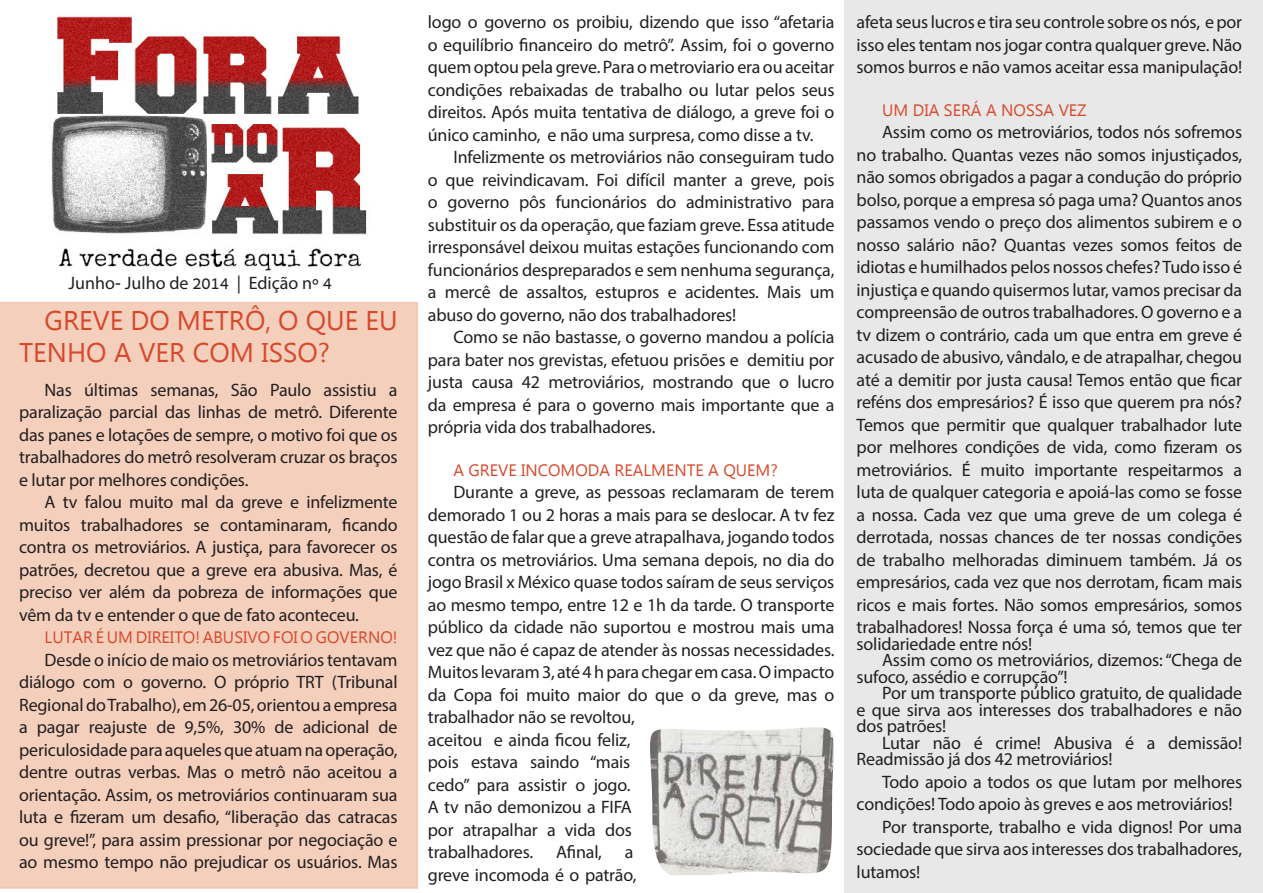
<style>
.page{position:relative;width:1263px;height:893px;background:#fff}
.page>*{position:absolute;margin:0;border:0;box-sizing:border-box;transform-origin:0 0}
.t1{font:27px/32.4px "Gadugi";color:#d6482c}
.t2{font:18px/22.5px "Myriad Pro";letter-spacing:-.01em;color:#231f20}
.t3{font:18px "Myriad Hebrew";color:#231f20}
.t4{font:16.5px "Gadugi";color:#d6482c}
</style>
<div class="page">
<img style="left:51px;top:16px;width:316px;height:255px">
<div style="left:844px;top:0;width:419px;height:893px;background:#e9e8e8"></div>
<div style="left:0;top:302px;width:418px;height:587px;background:#f4cfbc"></div>
<svg style="left:650px;top:727px;width:184px;height:148px;background:#c7c6c3"></svg>
<p class="t3" style="left:69px;top:273px;width:265px">Junho- Julho de 2014 | Edição nº 4</p>
<p class="t1" style="left:19px;top:304px;width:380px;text-indent:26px">GREVE DO METRÔ O, QUE EU<br>TENHO A VER COM ISSO?</p>
<p class="t2" style="left:389px;top:378px;width:10px">a</p>
<p class="t2" style="left:84px;top:378px;width:56px">últimas</p>
<p class="t2" style="left:270px;top:378px;width:43px">Paulo</p>
<p class="t2" style="left:231px;top:378px;width:29px">São</p>
<p class="t2" style="left:323px;top:378px;width:55px">assistiu</p>
<p class="t2" style="left:19px;top:378px;width:380px;text-indent:26px">Nas<br>paralização parcial das linhas de metrô. Diferente das panes e lotações de sempre o, motivo foi que os trabalhadores do metrô resolveram cruzar os braços e lutar por melhores condições.</p>
<p class="t2" style="left:45px;top:491px;width:354px;text-align:right">A tv falou muito mal da greve e infelizmente ficando</p>
<p class="t2" style="left:151px;top:378px;width:69px">semanas,</p>
<p class="t2" style="left:81px;top:513px;width:103px">trabalhadores</p>
<p class="t2" style="left:19px;top:513px;width:380px">muitos<br>contra os metroviários A. justiça, para favorecer os patrões, decretou que a greve era abusiva. Mas é, preciso ver além da pobreza de informações que vêm da tv e entender o que de fato aconteceu.</p>
<p class="t4" style="left:45px;top:627px;width:354px">LUTAR É UM DIREITO! ABUSIVO FOI O GOVERNO!</p>
<p class="t2" style="left:19px;top:648px;width:380px;text-align:right">Desde o início de maio os metroviários tentavam diálogo com o governo O. próprio TRT (Tribunal RegionaldoTrabalho ,) em26-05,orientouaempresa de</p>
<p class="t2" style="left:220px;top:513px;width:113px">contaminaram,</p>
<p class="t2" style="left:194px;top:513px;width:17px">se</p>
<p class="t2" style="left:156px;top:716px;width:20px">de</p>
<p class="t2" style="left:275px;top:716px;width:20px">de</p>
<p class="t2" style="left:303px;top:716px;width:68px">adicional</p>
<p class="t2" style="left:89px;top:716px;width:60px">reajuste</p>
<p class="t2" style="left:185px;top:716px;width:41px">9,5%,</p>
<p class="t2" style="left:233px;top:716px;width:34px">30%</p>
<p class="t2" style="left:19px;top:716px;width:380px">a periculosidadeparaaquelesqueatuamnaoperação, dentre outras verbas. Mas o metrô não aceitou a orientação. Assim, os metroviários continuaram sua luta e fizeram um desafio “, liberação das catracas ou greve ,! ” para assim pressionar por negociação e ao mesmo tempo não prejudicar os usuários. Mas</p>
<p class="t2" style="left:37px;top:716px;width:44px">pagar</p>
<p class="t2" style="left:428px;top:11px;width:408px;text-align:justify">logo o governo os proibiu, dizendo que isso “afetaria o equilíbrio financeiro do metrô .” Assim, foi o governo quemoptoupelagreve.Paraometroviarioeraouaceitar condições rebaixadas de trabalho ou lutar pelos seus direitos. Após muita tentativa de diálogo a, greve foi o único caminho e, não uma surpresa, como disse tva .</p>
<p class="t2" style="left:428px;top:146px;width:408px;text-align:right">Infelizmente os metroviários não conseguiram tudo<br>o que reivindicavam. Foi difícil manter a greve, pois para</p>
<p class="t2" style="left:556px;top:191px;width:93px">funcionários</p>
<p class="t2" style="left:656px;top:191px;width:21px">do</p>
<p class="t2" style="left:686px;top:191px;width:107px">administrativo</p>
<p class="t2" style="left:519px;top:191px;width:28px">pôs</p>
<p class="t2" style="left:428px;top:191px;width:11px">o</p>
<p class="t2" style="left:428px;top:213px;width:408px">substituir os da operação, que faziam greve. Essa atitude</p>
<p class="t2" style="left:428px;top:236px;width:408px">irresponsável deixou muitas estações funcionando com</p>
<p class="t2" style="left:428px;top:258px;width:408px">funcionários despreparados e sem nenhuma segurança,</p>
<p class="t2" style="left:810px;top:281px;width:26px">um</p>
<p class="t2" style="left:447px;top:191px;width:64px">governo</p>
<p class="t2" style="left:499px;top:281px;width:20px">de</p>
<p class="t2" style="left:526px;top:281px;width:62px">assaltos,</p>
<p class="t2" style="left:685px;top:281px;width:75px">acidentes.</p>
<p class="t2" style="left:445px;top:281px;width:47px">mercê</p>
<p class="t2" style="left:767px;top:281px;width:36px">Mais</p>
<p class="t2" style="left:596px;top:281px;width:65px">estupros</p>
<p class="t2" style="left:428px;top:281px;width:310px">a<br>abuso do governo, não dos trabalhadores!</p>
<p class="t2" style="left:453px;top:326px;width:383px;text-align:right">Como se não bastasse o, governo mandou a polícia demitiu por</p>
<p class="t2" style="left:668px;top:281px;width:11px">e</p>
<p class="t2" style="left:428px;top:348px;width:312px">para bater nos grevistas, efetuou prisões e</p>
<p class="t2" style="left:652px;top:371px;width:83px">mostrando</p>
<p class="t2" style="left:797px;top:371px;width:39px">lucro</p>
<p class="t2" style="left:548px;top:371px;width:97px">metroviários,</p>
<p class="t2" style="left:428px;top:371px;width:408px">justa<br>da empresa é para o governo mais importante que a própria vida dos trabalhadores.</p>
<p class="t4" style="left:453px;top:460px;width:326px">A GREVE INCOMODA REALMENTE A QUEM?</p>
<p class="t2" style="left:453px;top:481px;width:382px">Durante a greve, as pessoas reclamaram de terem</p>
<p class="t2" style="left:428px;top:503px;width:408px">demorado 1 ou 2 horas a mais para se deslocar A. tv fez</p>
<p class="t2" style="left:428px;top:526px;width:408px">questão de falar que a greve atrapalhava, jogando todos</p>
<p class="t2" style="left:428px;top:548px;width:408px">contra os metroviários. Uma semana depois, no dia do</p>
<p class="t2" style="left:428px;top:571px;width:408px">jogo Brasil x México quase todos saíram de seus serviços</p>
<p class="t2" style="left:428px;top:593px;width:408px">ao mesmo tempo, entre 12 h1e da tarde O. transporte</p>
<p class="t2" style="left:428px;top:616px;width:408px">público da cidade não suportou e mostrou mais uma</p>
<p class="t2" style="left:428px;top:638px;width:408px">vez que não é capaz de atender às nossas necessidades.</p>
<p class="t2" style="left:428px;top:661px;width:408px">Muitoslevaram3,até h4 parachegaremcasa O. impacto</p>
<p class="t2" style="left:428px;top:683px;width:408px">da Copa foi muito maior do que o da greve, mas o</p>
<p class="t2" style="left:428px;top:706px;width:208px">trabalhador não se revoltou,</p>
<p class="t2" style="left:494px;top:728px;width:138px">e ainda ficou feliz,</p>
<p class="t2" style="left:522px;top:371px;width:20px">42</p>
<p class="t2" style="left:472px;top:371px;width:43px">causa</p>
<p class="t2" style="left:742px;top:371px;width:30px">que</p>
<p class="t2" style="left:779px;top:371px;width:11px">o</p>
<p class="t2" style="left:428px;top:728px;width:56px">aceitou</p>
<p class="t2" style="left:428px;top:751px;width:32px">pois</p>
<p class="t2" style="left:471px;top:751px;width:48px">estava</p>
<p class="t2" style="left:530px;top:751px;width:51px">saindo</p>
<p class="t2" style="left:590px;top:751px;width:42px">“mais</p>
<p class="t2" style="left:428px;top:773px;width:83px">cedo” para</p>
<p class="t2" style="left:428px;top:796px;width:205px">A tv não demonizou a FIFA</p>
<p class="t2" style="left:605px;top:818px;width:28px">dos</p>
<p class="t2" style="left:518px;top:773px;width:51px">assistir</p>
<p class="t2" style="left:594px;top:773px;width:38px">jogo.</p>
<p class="t2" style="left:575px;top:773px;width:11px">o</p>
<p class="t2" style="left:463px;top:818px;width:77px">atrapalhar</p>
<p class="t2" style="left:565px;top:818px;width:33px">vida</p>
<p class="t2" style="left:428px;top:818px;width:27px">por</p>
<p class="t2" style="left:547px;top:818px;width:10px">a</p>
<p class="t2" style="left:556px;top:841px;width:47px">Afinal,</p>
<p class="t2" style="left:428px;top:841px;width:210px">trabalhadores.<br>greve incomoda oé patrão,</p>
<p class="t2" style="left:625px;top:841px;width:10px">a</p>
<p class="t2" style="left:857px;top:11px;width:387px;text-align:justify">afetaseuslucrosetiraseucontrolesobreosnós e, por isso eles tentam nos jogar contra qualquer greve. Não somos burros e não vamos aceitar essa manipulação!</p>
<p class="t4" style="left:882px;top:100px;width:206px">UM DIA SERÁ A NOSSA VEZ</p>
<p class="t2" style="left:857px;top:121px;width:387px;text-align:right">Assim como os metroviários, todos nós sofremos<br>no trabalho. Quantas vezes não somos injustiçados, não somos obrigados a pagar a condução do próprio bolso, porque a empresa só paga uma? Quantos anos passamos vendo o preço dos alimentos subirem oe nosso salário não? Quantas vezes somos feitos de idiotas e humilhados pelos nossos chefes?Tudo isso é injustiça e quando quisermos lutar, vamos precisar da compreensão de outros trabalhadores O. governo ae tv dizem o contrário, cada um que entra em greve é acusado de abusivo, vândalo e, de atrapalhar, chegou até a demitir por justa causa! Temos então que ficar reféns dos empresários? É isso que querem pra nós?<br>Temos que permitir que qualquer trabalhador lute por melhores condições de vida, como fizeram os a</p>
<p class="t2" style="left:857px;top:458px;width:387px">metroviários É.<br>luta de qualquer categoria e apoiá-las como se fosse a nossa. Cada vez que uma greve de um colega é derrotada, nossas chances de ter nossas condições de trabalho melhoradas diminuem também. Já os empresários, cada vez que nos derrotam, ficam mais ricos e mais fortes. Não somos empresários, somos trabalhadores! Nossa força é uma só, temos que ter</p>
<p class="t2" style="left:857px;top:632px;width:177px">solidariedade entre nós!</p>
<p class="t2" style="left:857px;top:665px;width:213px">sufoco, assédio e corrupção !“</p>
<p class="t2" style="left:980px;top:458px;width:46px">muito</p>
<p class="t2" style="left:1034px;top:458px;width:85px">importante</p>
<p class="t2" style="left:1128px;top:458px;width:97px">respeitarmos</p>
<p class="t2" style="left:882px;top:649px;width:362px">Assim como os metroviários, dizemos “: Chega de</p>
<p class="t2" style="left:857px;top:698px;width:387px">e que sirva aos interesses dos trabalhadores e não</p>
<p class="t2" style="left:857px;top:676px;width:387px;line-height:33px;text-indent:26px">Por um transporte público gratuito, de qualidade dos patrões!</p>
<p class="t2" style="left:1168px;top:731px;width:75px">demissão!</p>
<p class="t2" style="left:1054px;top:731px;width:60px">Abusiva</p>
<p class="t2" style="left:974px;top:731px;width:11px">é</p>
<p class="t2" style="left:1125px;top:731px;width:11px">é</p>
<p class="t2" style="left:933px;top:731px;width:30px">não</p>
<p class="t2" style="left:995px;top:731px;width:47px">crime!</p>
<p class="t2" style="left:857px;top:734px;width:257px;line-height:16.5px;text-indent:26px">Lutar<br>Readmissão já dos 42 metroviários!</p>
<p class="t2" style="left:857px;top:770px;width:387px;text-indent:26px">Todo apoio a todos os que lutam por melhores condições! Todo apoio às greves e aos metroviários!</p>
<p class="t2" style="left:857px;top:815px;width:387px;text-align:justify;text-indent:26px">Por transporte, trabalho e vida dignos! Por uma sociedade que sirva aos interesses dos trabalhadores, lutamos!</p>
<p class="t2" style="left:1147px;top:731px;width:10px">a</p>
</div>
